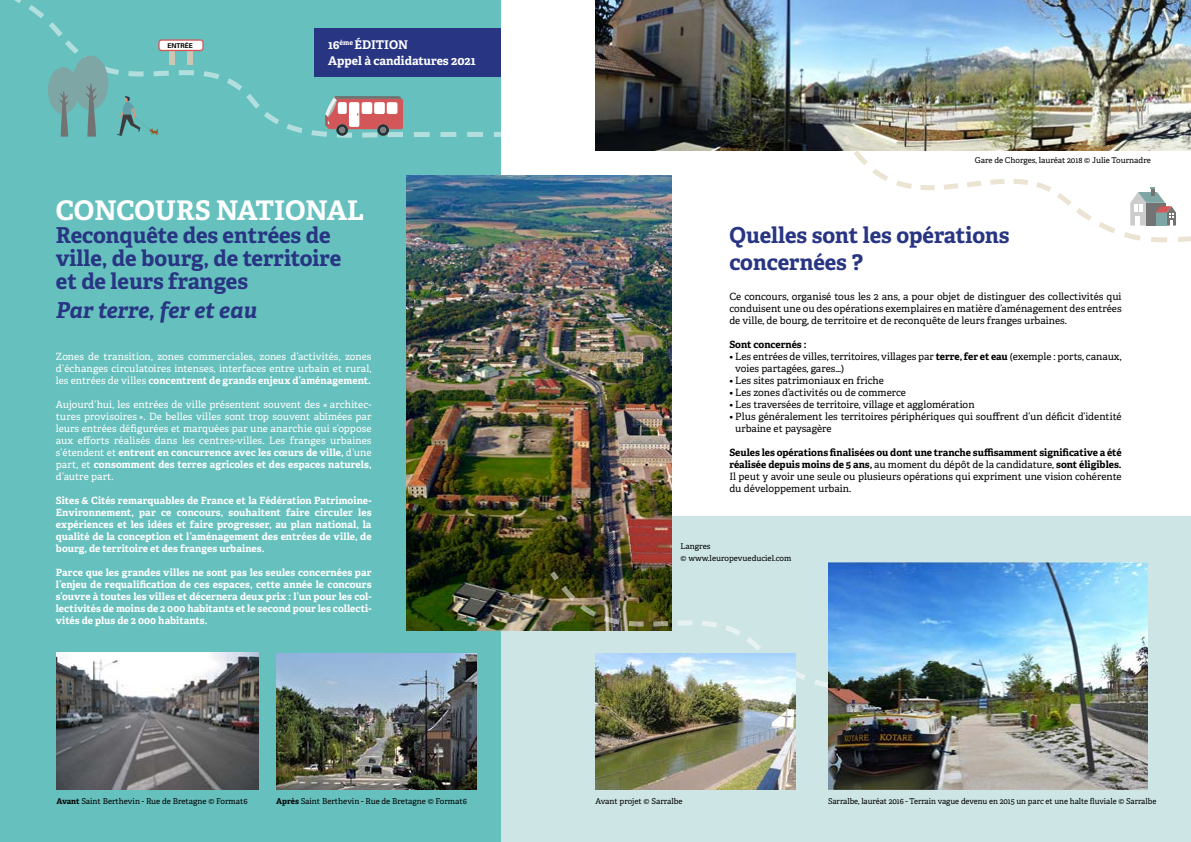
<style>
.page{position:relative;width:1191px;height:842px;background:#fff}
.page>*{position:absolute;margin:0;border:0;box-sizing:border-box;transform-origin:0 0}
.t1{font:700 27px "Adelle Basic";color:#fff}
.t2{font:700 22px/23px "Adelle Basic";letter-spacing:-.005em;color:#283583}
.t3{font:italic 700 22px "Adelle Basic";color:#283583}
.t4{font:700 12px/15.8px "Adelle Basic";color:#fff}
.t5{font:10px/12px "Adelle Basic";color:#000;text-align:justify}
.t6{font:10px/12px "Adelle Basic";letter-spacing:.005em;color:#fff;text-align:justify}
.t7{font:700 10px/12px "Adelle Basic";letter-spacing:.005em;color:#fff;text-align:justify}
.t8{font:700 10px "Adelle Basic";letter-spacing:-.005em;color:#000}
.t9{font:8px/12px "Adelle Basic";color:#000}
.t10{font:700 6.6px "Univers";color:#000}
.s1{font-weight:700}
</style>
<div class="page">
<div style="left:500px;top:517px;width:691px;height:325px;background:#cde6e5"></div>
<div style="left:0;top:0;width:500px;height:842px;background:#66c1be"></div>
<svg style="left:14px;top:0;width:487px;height:139px"></svg>
<img style="left:406px;top:175px;width:265px;height:455px">
<img style="left:57px;top:653px;width:201px;height:136px">
<img style="left:276px;top:653px;width:200px;height:136px">
<svg style="left:258px;top:96px;width:145px;height:43px"></svg>
<svg style="left:117px;top:62px;width:135px;height:74px"></svg>
<div style="left:72px;top:56px;width:36px;height:54px;background:#7da6a5;border-radius:50%"></div>
<svg style="left:85px;top:84px;width:12px;height:53px"></svg>
<div style="left:48px;top:67px;width:31px;height:47px;background:#7da6a5;border-radius:50%"></div>
<svg style="left:59px;top:91px;width:10px;height:46px"></svg>
<div style="left:169px;top:49px;width:6px;height:15px;background:#ccc7b5"></div>
<div style="left:187px;top:49px;width:5px;height:15px;background:#ccc7b5"></div>
<svg style="left:158px;top:39px;width:46px;height:12px"></svg>
<div style="left:314px;top:28px;width:186px;height:49px;background:#283583"></div>
<img style="left:545px;top:566px;width:283px;height:120px">
<img style="left:596px;top:0;width:595px;height:150px">
<img style="left:595px;top:653px;width:201px;height:136px">
<img style="left:828px;top:562px;width:319px;height:227px">
<svg style="left:837px;top:130px;width:354px;height:113px"></svg>
<p class="t10" style="left:167px;top:42px;width:27px">ENTRÉE</p>
<p class="t4" style="left:328px;top:37px;width:149px">16<sup>ème</sup> ÉDITION<br>Appel à candidatures 2021</p>
<h1 class="t1" style="left:56px;top:193px;width:310px">CONCOURS NATIONAL</h1>
<h2 class="t2" style="left:56px;top:224px;width:287px">Reconquête des entrées de ville, de bourg, de territoire et de leurs franges</h2>
<h2 class="t3" style="left:56px;top:296px;width:203px">Par terre, fer et eau</h2>
<p class="t6" style="left:56px;top:350px;width:317px">Zones de transition, zones commerciales, zones d’activités, zones d’échanges circulatoires intenses, interfaces entre urbain et rural, les entrées de villes <span class="s1">concentrent de grands enjeux d’aménagement.</span></p>
<p class="t6" style="left:56px;top:398px;width:317px">Aujourd’hui, les entrées de ville présentent souvent des « architec&shy;tures provisoires ». De belles villes sont trop souvent abîmées par leurs entrées défigurées et marquées par une anarchie qui s’oppose aux efforts réalisés dans les centres-villes. Les franges urbaines s’étendent et <span class="s1">entrent en concurrence avec les cœurs de ville,</span> d’une part, et <span class="s1">consomment des terres agricoles et des espaces naturels, </span>d’autre part.</p>
<p class="t7" style="left:56px;top:495px;width:317px">Sites &amp; Cités remarquables de France et la Fédération Patrimoine-Environnement, par ce concours, souhaitent faire circuler les expériences et les idées et faire progresser, au plan national, la qualité de la conception et l’aménagement des entrées de ville, de bourg, de territoire et des franges urbaines.</p>
<p class="t7" style="left:56px;top:567px;width:317px">Parce que les grandes villes ne sont pas les seules concernées par l’enjeu de requalification de ces espaces, cette année le concours s’ouvre à toutes les villes et décernera deux prix : l’un pour les col&shy;lectivités de moins de 2 000 habitants et le second pour les collecti&shy;vités de plus de 2 000 habitants.</p>
<p class="t9" style="left:57px;top:795px;width:192px"><span class="s1">Avant</span> Saint Berthevin - Rue de Bretagne © Format6</p>
<p class="t9" style="left:276px;top:795px;width:192px"><span class="s1">Après</span> Saint Berthevin - Rue de Bretagne © Format6</p>
<p class="t9" style="left:974px;top:154px;width:177px">Gare de Chorges, lauréat 2018 © Julie Tournadre</p>
<h2 class="t2" style="left:729px;top:222px;width:282px;line-height:27px">Quelles sont les opérations concernées ?</h2>
<p class="t5" style="left:729px;top:290px;width:394px">Ce concours, organisé tous les 2 ans, a pour objet de distinguer des collectivités qui conduisent une ou des opérations exemplaires en matière d’aménagement des entrées de ville, de bourg, de territoire et de reconquête de leurs franges urbaines.</p>
<p class="t8" style="left:729px;top:338px;width:79px">Sont concernés :</p>
<p class="t5" style="left:735px;top:350px;width:388px;text-indent:-6px">• Les entrées de villes, territoires, villages par <span class="s1">terre, fer et eau</span> (exemple : ports, canaux, voies partagées, gares…)</p>
<p class="t5" style="left:729px;top:374px;width:156px">• Les sites patrimoniaux en friche</p>
<p class="t5" style="left:729px;top:386px;width:178px">• Les zones d’activités ou de commerce</p>
<p class="t5" style="left:729px;top:398px;width:247px">• Les traversées de territoire, village et agglomération</p>
<p class="t5" style="left:735px;top:410px;width:388px;text-indent:-6px">• Plus généralement les territoires périphériques qui souffrent d’un déficit d’identité urbaine et paysagère</p>
<p class="t5" style="left:729px;top:446px;width:394px"><span class="s1">Seules les opérations finalisées ou dont une tranche suffisamment significative a été réalisée depuis moins de 5 ans,</span> au moment du dépôt de la candidature, <span class="s1">sont éligibles.<br></span>Il peut y avoir une seule ou plusieurs opérations qui expriment une vision cohérente du développement urbain.</p>
<p class="t9" style="left:680px;top:540px;width:112px">Langres<br>© www.leuropevueduciel.com</p>
<p class="t9" style="left:595px;top:795px;width:88px">Avant projet © Sarralbe</p>
<p class="t9" style="left:828px;top:795px;width:330px">Sarralbe, lauréat 2016 - Terrain vague devenu en 2015 un parc et une halte fluviale © Sarralbe</p>
</div>
